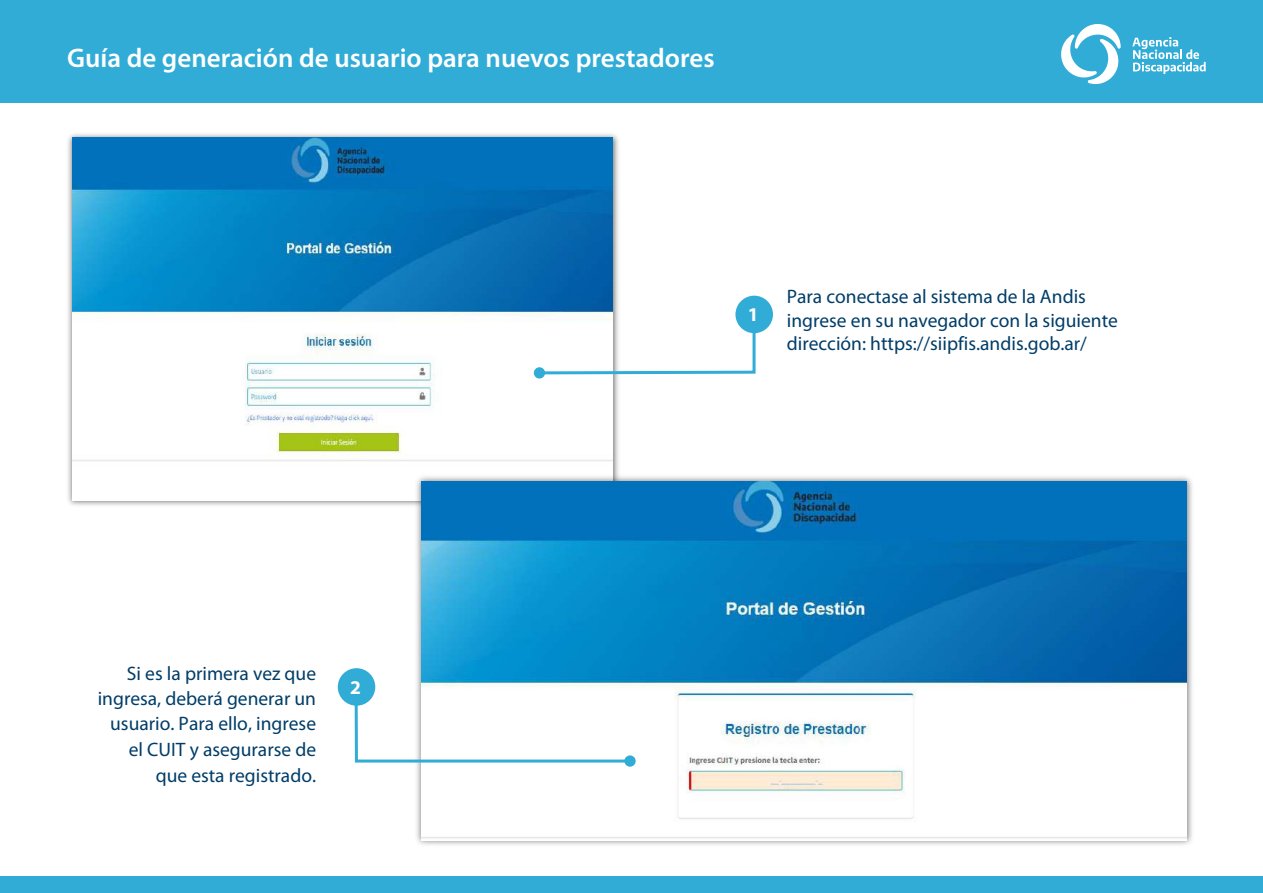
<style>
.page{position:relative;width:1263px;height:893px;background:#fff}
.page>*{position:absolute;margin:0;border:0;box-sizing:border-box;transform-origin:0 0}
.t1{font:600 27px "Myriad Pro";color:#fff}
.t2{font:19.5px/25.5px "Myriad Pro";color:#003d68;text-align:right}
.t3{font:700 19.5px "Myriad Pro";color:#fff}
</style>
<div class="page">
<div style="left:0;top:0;width:1263px;height:102px;background:#30acd7"></div>
<svg style="left:1132px;top:37px;width:74px;height:37px"></svg>
<svg style="left:1061px;top:24px;width:60px;height:60px"></svg>
<div style="left:0;top:876px;width:1263px;height:17px;background:#30acd7"></div>
<img style="left:68px;top:134px;width:551px;height:372px">
<img style="left:73px;top:138px;width:540px;height:363px">
<div style="left:735px;top:296px;width:38px;height:37px;background:#30acd7;border-radius:50%"></div>
<svg style="left:536px;top:323px;width:221px;height:53px"></svg>
<div style="left:534px;top:367px;width:11px;height:12px;background:#30acd7;border-radius:50%"></div>
<img style="left:412px;top:472px;width:780px;height:373px">
<img style="left:421px;top:482px;width:765px;height:358px">
<svg style="left:354px;top:684px;width:279px;height:80px"></svg>
<div style="left:624px;top:755px;width:12px;height:12px;background:#30acd7;border-radius:50%"></div>
<div style="left:338px;top:668px;width:37px;height:38px;background:#30acd7;border-radius:50%"></div>
<h1 class="t1" style="left:67px;top:41px;width:649px">Guía de generación de usuario para nuevos prestadores</h1>
<h1 class="t1" style="left:127px;top:41px;width:336px">Prestadores de Discapacidad</h1>
<p class="t3" style="left:748px;top:302px;width:12px">1</p>
<p class="t2" style="left:787px;top:285px;width:333px;line-height:23.4px;text-align:left">Para conectase al sistema de la Andis ingrese en su navegador con la siguiente dirección: https://siipfis.andis.gob.ar/</p>
<p class="t2" style="left:98px;top:660px;width:220px">Si es la primera vez que ingresa, deberá generar un usuario. Para ello, ingrese el CUIT y asegurarse de que esta registrado.</p>
<p class="t3" style="left:350px;top:674px;width:12px">2</p>
</div>
